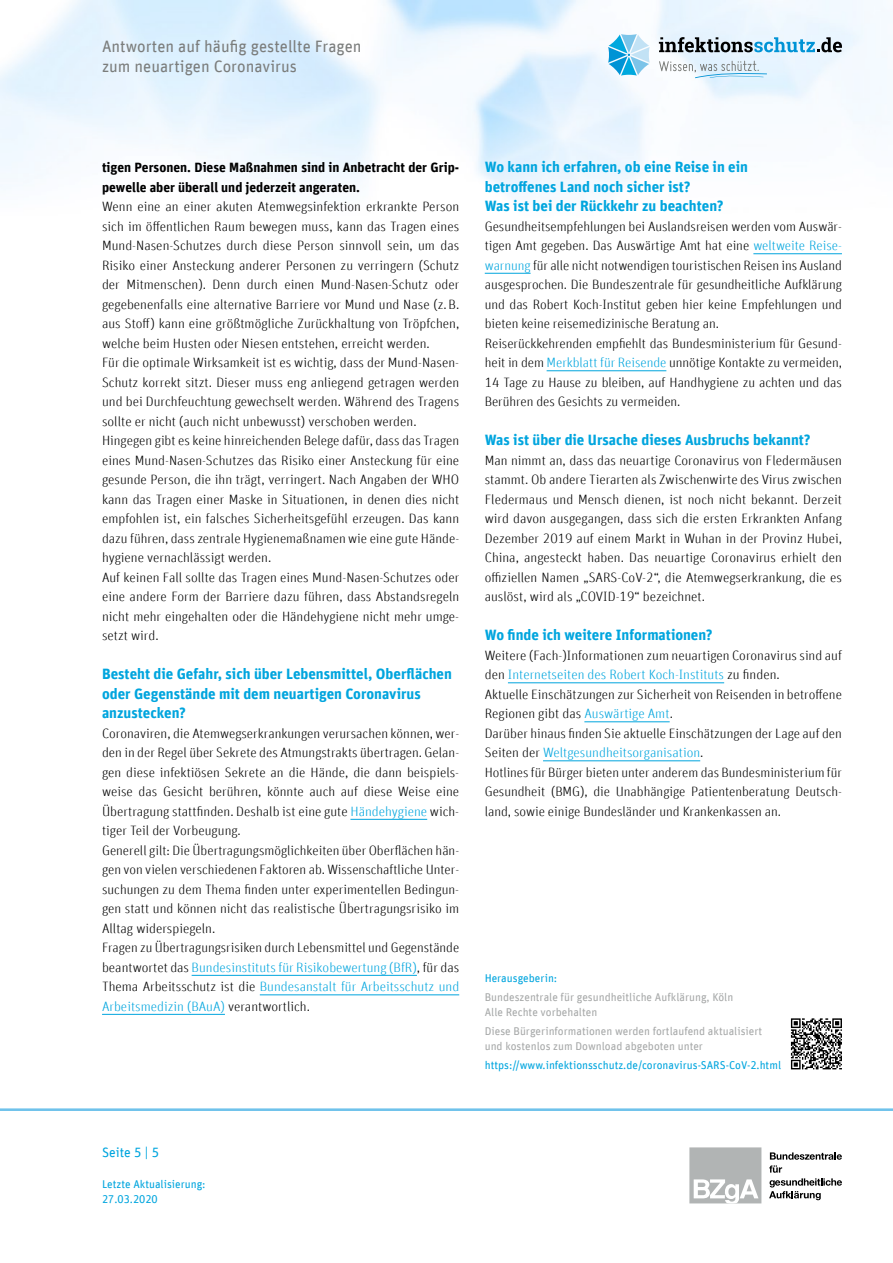
<style>
.page{position:relative;width:893px;height:1263px;background:#fff}
.page>*{position:absolute;margin:0;border:0;box-sizing:border-box;transform-origin:0 0}
.t1{font:16.5px/19.5px "Unit Offc Pro";color:#7b7d7c}
.h3-nummeriert-Ebene_1{font:700 15px/19.5px "Unit Offc Pro";color:#00a5de}
.t2{font:300 13.5px/19.5px "Unit Offc Pro";color:#000;text-align:justify}
.t3{font:700 13.5px/19.5px "Unit Offc Pro";color:#000}
.t4{font:13.5px "Unit Offc Pro";color:#00a5de}
.t5{font:11.25px/14.7px "Unit Offc Pro";color:#a7a9a9}
.t6{font:11.25px/15.8px "Unit Offc Pro";color:#00a5de}
.s1{color:#00a5de}
</style>
<div class="page">
<hr style="left:0;top:1108px;width:893px;height:3px;background:#6fc2eb">
<svg style="left:659px;top:37px;width:183px;height:15px;background:#8aa5b3"></svg>
<svg style="left:659px;top:61px;width:108px;height:17px"></svg>
<svg style="left:608px;top:34px;width:42px;height:42px"></svg>
<svg style="left:769px;top:1152px;width:73px;height:48px"></svg>
<div style="left:689px;top:1147px;width:72px;height:56px;background:#b1b4b4"></div>
<svg style="left:694px;top:1179px;width:64px;height:24px"></svg>
<hr style="left:350px;top:819px;width:77px;height:1px;background:#00a5de">
<hr style="left:192px;top:975px;width:225px;height:1px;background:#00a5de">
<hr style="left:260px;top:994px;width:199px;height:1px;background:#00a5de">
<hr style="left:102px;top:1014px;width:123px;height:1px;background:#00a5de">
<svg style="left:791px;top:1018px;width:51px;height:51px"></svg>
<hr style="left:753px;top:253px;width:89px;height:1px;background:#00a5de">
<hr style="left:485px;top:273px;width:46px;height:1px;background:#00a5de">
<hr style="left:547px;top:370px;width:119px;height:1px;background:#00a5de">
<hr style="left:508px;top:682px;width:216px;height:1px;background:#00a5de">
<hr style="left:584px;top:721px;width:86px;height:1px;background:#00a5de">
<hr style="left:543px;top:760px;width:157px;height:1px;background:#00a5de">
<p class="t1" style="left:102px;top:36px;width:261px">Antworten auf häufig gestellte Fragen zum neuartigen Coronavirus</p>
<p class="t3" style="left:102px;top:157px;width:359px">tigen Personen. Diese Maßnahmen sind in Anbetracht der Grip&shy;pewelle aber überall und jederzeit angeraten.</p>
<p class="t2" style="left:102px;top:197px;width:359px">Wenn eine an einer akuten Atemwegsinfektion erkrankte Person sich im öffentlichen Raum bewegen muss, kann das Tragen eines Mund-Nasen-Schutzes durch diese Person sinnvoll sein, um das Risiko einer Ansteckung anderer Personen zu verringern (Schutz der Mitmenschen). Denn durch einen Mund-Nasen-Schutz oder gegebenenfalls eine alternative Barriere vor Mund und Nase (z.B. aus Stoff) kann eine größtmögliche Zurückhaltung von Tröpfchen, welche beim Husten oder Niesen entstehen, erreicht werden.</p>
<p class="t2" style="left:102px;top:353px;width:359px">Für die optimale Wirksamkeit ist es wichtig, dass der Mund-Nasen-Schutz korrekt sitzt. Dieser muss eng anliegend getragen werden und bei Durchfeuchtung gewechselt werden. Während des Tragens sollte er nicht (auch nicht unbewusst) verschoben werden.</p>
<p class="t2" style="left:102px;top:431px;width:359px">Hingegen gibt es keine hinreichenden Belege dafür, dass das Tragen eines Mund-Nasen-Schutzes das Risiko einer Ansteckung für eine gesunde Person, die ihn trägt, verringert. Nach Angaben der WHO kann das Tragen einer Maske in Situationen, in denen dies nicht empfohlen ist, ein falsches Sicherheitsgefühl erzeugen. Das kann dazu führen, dass zentrale Hygienemaßnamen wie eine gute Hände&shy;hygiene vernachlässigt werden.</p>
<p class="t2" style="left:102px;top:567px;width:359px">Auf keinen Fall sollte das Tragen eines Mund-Nasen-Schutzes oder eine andere Form der Barriere dazu führen, dass Abstandsregeln nicht mehr eingehalten oder die Händehygiene nicht mehr umge&shy;setzt wird.</p>
<h2 class="h3-nummeriert-Ebene_1" style="left:102px;top:663px;width:351px">Besteht die Gefahr, sich über Lebensmittel, Oberflächen oder Gegenstände mit dem neuartigen Coronavirus anzustecken?</h2>
<p class="t2" style="left:102px;top:723px;width:359px">Coronaviren, die Atemwegserkrankungen verursachen können, wer&shy;den in der Regel über Sekrete des Atmungstrakts übertragen. Gelan&shy;gen diese infektiösen Sekrete an die Hände, die dann beispiels&shy;weise das Gesicht berühren, könnte auch auf diese Weise eine Übertragung stattfinden. Deshalb ist eine gute <span class="s1">Händehygiene</span> wich&shy;tiger Teil der Vorbeugung.</p>
<p class="t2" style="left:102px;top:840px;width:359px">Generell gilt: Die Übertragungsmöglichkeiten über Oberflächen hän&shy;gen von vielen verschiedenen Faktoren ab. Wissenschaftliche Unter&shy;suchungen zu dem Thema finden unter experimentellen Bedingun&shy;gen statt und können nicht das realistische Übertragungsrisiko im Alltag widerspiegeln.</p>
<p class="t2" style="left:102px;top:938px;width:359px">Fragen zu Übertragungsrisiken durch Lebensmittel und Gegenstände beantwortet das <span class="s1">Bundesinstituts für Risikobewertung (BfR)</span>, für das Thema Arbeitsschutz ist die <span class="s1">Bundesanstalt für Arbeitsschutz und Arbeitsmedizin (BAuA)</span> verantwortlich.</p>
<h2 class="h3-nummeriert-Ebene_1" style="left:485px;top:156px;width:265px">Wo kann ich erfahren, ob eine Reise in ein betroffenes Land noch sicher ist?<br>Was ist bei der Rückkehr zu beachten?</h2>
<p class="t2" style="left:485px;top:216px;width:359px">Gesundheitsempfehlungen bei Auslandsreisen werden vom Auswär&shy;tigen Amt gegeben. Das Auswärtige Amt hat eine <span class="s1">weltweite Reise&shy;warnung</span> für alle nicht notwendigen touristischen Reisen ins Ausland ausgesprochen. Die Bundeszentrale für gesundheitliche Aufklärung und das Robert Koch-Institut geben hier keine Empfehlungen und bieten keine reisemedizinische Beratung an.</p>
<p class="t2" style="left:485px;top:333px;width:359px">Reiserückkehrenden empfiehlt das Bundesministerium für Gesund&shy;heit in dem <span class="s1">Merkblatt für Reisende</span> unnötige Kontakte zu vermeiden, 14 Tage zu Hause zu bleiben, auf Handhygiene zu achten und das Berühren des Gesichts zu vermeiden.</p>
<h2 class="h3-nummeriert-Ebene_1" style="left:485px;top:429px;width:327px">Was ist über die Ursache dieses Ausbruchs bekannt?</h2>
<p class="t2" style="left:485px;top:450px;width:359px">Man nimmt an, dass das neuartige Coronavirus von Fledermäusen stammt. Ob andere Tierarten als Zwischenwirte des Virus zwischen Fledermaus und Mensch dienen, ist noch nicht bekannt. Derzeit wird davon ausgegangen, dass sich die ersten Erkrankten Anfang Dezember 2019 auf einem Markt in Wuhan in der Provinz Hubei, China, angesteckt haben. Das neuartige Coronavirus erhielt den offiziellen Namen „SARS-CoV-2“, die Atemwegserkrankung, die es auslöst, wird als „COVID-19“ bezeichnet.</p>
<h2 class="h3-nummeriert-Ebene_1" style="left:485px;top:624px;width:229px">Wo finde ich weitere Informationen?</h2>
<p class="t2" style="left:485px;top:645px;width:359px">Weitere (Fach-)Informationen zum neuartigen Coronavirus sind auf den <span class="s1">Internetseiten des Robert Koch-Instituts</span> zu finden.</p>
<p class="t2" style="left:485px;top:684px;width:359px">Aktuelle Einschätzungen zur Sicherheit von Reisenden in betroffene<br>Regionen gibt das <span class="s1">Auswärtige Amt</span>.</p>
<p class="t2" style="left:485px;top:723px;width:359px">Darüber hinaus finden Sie aktuelle Einschätzungen der Lage auf den<br>Seiten der <span class="s1">Weltgesundheitsorganisation</span>.</p>
<p class="t2" style="left:485px;top:762px;width:359px">Hotlines für Bürger bieten unter anderem das Bundesministerium für Gesundheit (BMG), die Unabhängige Patientenberatung Deutsch&shy;land, sowie einige Bundesländer und Krankenkassen an.</p>
<p class="t6" style="left:485px;top:969px;width:74px">Herausgeberin:</p>
<p class="t5" style="left:485px;top:989px;width:250px">Bundeszentrale für gesundheitliche Aufklärung, Köln<br>Alle Rechte vorbehalten</p>
<p class="t5" style="left:485px;top:1023px;width:279px">Diese Bürgerinformationen werden fortlaufend aktualisiert und kostenlos zum Download abgeboten unter</p>
<p class="t6" style="left:485px;top:1057px;width:298px">https://www.infektionsschutz.de/coronavirus-SARS-CoV-2.html</p>
<p class="t4" style="left:102px;top:1142px;width:59px">Seite 5 | 5</p>
<p class="t6" style="left:102px;top:1175px;width:105px">Letzte Aktualisierung:<br>27.03.2020</p>
</div>
